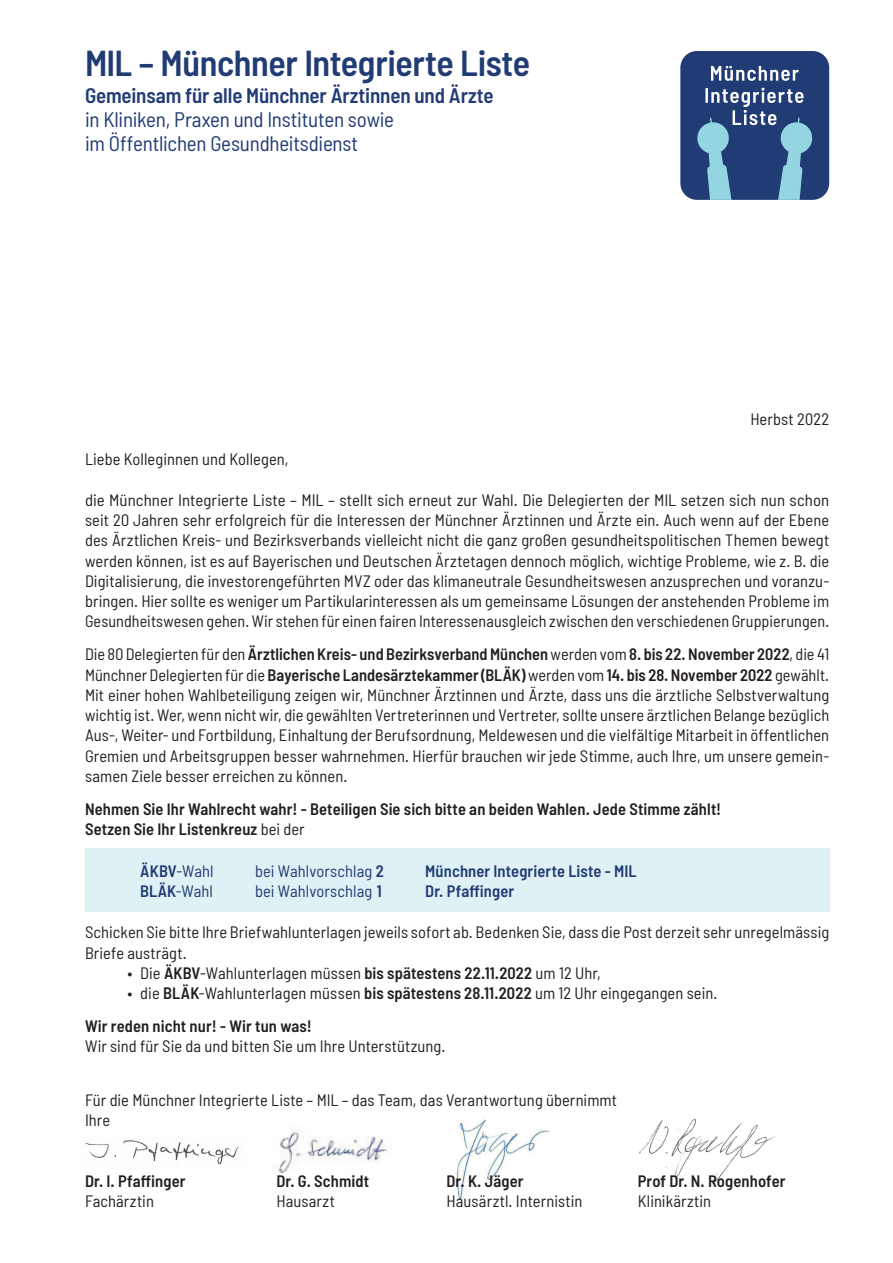
<style>
.page{position:relative;width:893px;height:1263px;background:#fff}
.page>*{position:absolute;margin:0;border:0;box-sizing:border-box;transform-origin:0 0}
.t1{font:600 semi-condensed 36px "Barlow";letter-spacing:-.01em;color:#213b74}
.t2{font:semi-condensed 21px/24px "Barlow";letter-spacing:-.01em;color:#213b74}
.t3{font:600 semi-condensed 21px "Barlow";letter-spacing:-.005em;color:#213b74}
.t4{font:semi-condensed 16.5px/20.2px "Barlow";letter-spacing:.005em;color:#231f20;text-align:justify}
.t5{font:600 semi-condensed 16.5px/20.2px "Barlow";letter-spacing:.005em;color:#231f20}
.t6{font:semi-condensed 16.5px "Barlow";letter-spacing:.005em;color:#213b74}
.t7{font:600 semi-condensed 16.5px "Barlow";letter-spacing:.005em;color:#213b74}
.s1{font-weight:600}
.s2{font-weight:400}
</style>
<div class="page">
<img style="left:448px;top:1115px;width:102px;height:84px">
<img style="left:85px;top:1140px;width:154px;height:25px">
<img style="left:278px;top:1130px;width:110px;height:43px">
<img style="left:639px;top:1118px;width:136px;height:68px">
<div style="left:85px;top:848px;width:744px;height:64px;background:#def2f5"></div>
<div style="left:680px;top:51px;width:149px;height:149px;background:#213b74;border-radius:17px"></div>
<svg style="left:711px;top:66px;width:88px;height:15px"></svg>
<svg style="left:696px;top:88px;width:118px;height:112px"></svg>
<h1 class="t1" style="left:85px;top:41px;width:447px">MIL – Münchner Integrierte Liste</h1>
<p class="t3" style="left:85px;top:83px;width:410px">Gemeinsam für alle Münchner Ärztinnen und Ärzte</p>
<p class="t2" style="left:85px;top:107px;width:311px">in Kliniken, Praxen und Instituten sowie im Öffentlichen Gesundheitsdienst</p>
<p class="t4" style="left:750px;top:408px;width:80px">Herbst 2022</p>
<p class="t4" style="left:85px;top:449px;width:205px">Liebe Kolleginnen und Kollegen,</p>
<p class="t4" style="left:85px;top:489px;width:746px">die Münchner Integrierte Liste – MIL – stellt sich erneut zur Wahl. Die Delegierten der MIL setzen sich nun schon seit 20 Jahren sehr erfolgreich für die Interessen der Münchner Ärztinnen und Ärzte ein. Auch wenn auf der Ebene des Ärztlichen Kreis- und Bezirksverbands vielleicht nicht die ganz großen gesundheitspolitischen Themen bewegt werden können, ist es auf Bayerischen und Deutschen Ärztetagen dennoch möglich, wichtige Probleme, wie z. B. die Digitalisierung, die investorengeführten MVZ oder das klimaneutrale Gesundheitswesen anzusprechen und voranzu&shy;bringen. Hier sollte es weniger um Partikularinteressen als um gemeinsame Lösungen der anstehenden Probleme im Gesundheitswesen gehen. Wir stehen für einen fairen Interessenausgleich zwischen den verschiedenen Gruppierungen.</p>
<p class="t4" style="left:85px;top:644px;width:746px">Die 80 Delegierten für den <span class="s1">Ärztlichen Kreis- und Bezirksverband München</span> werden vom <span class="s1">8. bis 22. November 2022</span>, die 41<br>Münchner Delegierten für die <span class="s1">Bayerische Landesärztekammer (BLÄK)</span> werden vom <span class="s1">14. bis 28. November 2022</span> gewählt.<br>Mit einer hohen Wahlbeteiligung zeigen wir, Münchner Ärztinnen und Ärzte, dass uns die ärztliche Selbstverwaltung wichtig ist. Wer, wenn nicht wir, die gewählten Vertreterinnen und Vertreter, sollte unsere ärztlichen Belange bezüglich Aus-, Weiter- und Fortbildung, Einhaltung der Berufsordnung, Meldewesen und die vielfältige Mitarbeit in öffentlichen Gremien und Arbeitsgruppen besser wahrnehmen. Hierfür brauchen wir jede Stimme, auch Ihre, um unsere gemein&shy;samen Ziele besser erreichen zu können.</p>
<p class="t5" style="left:85px;top:798px;width:638px">Nehmen Sie Ihr Wahlrecht wahr! - Beteiligen Sie sich bitte an beiden Wahlen. Jede Stimme zählt!<br>Setzen Sie Ihr Listenkreuz <span class="s2">bei der</span></p>
<p class="t6" style="left:140px;top:860px;width:75px"><span class="s1">ÄKBV</span>-Wahl</p>
<p class="t6" style="left:255px;top:860px;width:130px">bei Wahlvorschlag <span class="s1">2</span></p>
<p class="t7" style="left:425px;top:860px;width:213px">Münchner Integrierte Liste - MIL</p>
<p class="t6" style="left:140px;top:880px;width:74px"><span class="s1">BLÄK</span>-Wahl</p>
<p class="t6" style="left:255px;top:880px;width:128px">bei Wahlvorschlag <span class="s1">1</span></p>
<p class="t7" style="left:425px;top:881px;width:90px">Dr. Pfaffinger</p>
<p class="t4" style="left:85px;top:922px;width:746px">Schicken Sie bitte Ihre Briefwahlunterlagen jeweils sofort ab. Bedenken Sie, dass die Post derzeit sehr unregelmässig<br>Briefe austrägt.</p>
<p class="t4" style="left:128px;top:962px;width:475px">• Die <span class="s1">ÄKBV</span>-Wahlunterlagen müssen <span class="s1">bis spätestens 22.11.2022</span> um 12 Uhr,</p>
<p class="t5" style="left:85px;top:976px;width:634px;line-height:33px;text-indent:43px"><span class="s2">• die</span> BLÄK<span class="s2">-Wahlunterlagen müssen</span> bis spätestens 28.11.2022 <span class="s2">um 12 Uhr eingegangen sein.<br></span>Wir reden nicht nur! - Wir tun was!</p>
<p class="t4" style="left:85px;top:1036px;width:362px">Wir sind für Sie da und bitten Sie um Ihre Unterstützung.</p>
<p class="t4" style="left:85px;top:1089px;width:533px">Für die Münchner Integrierte Liste – MIL – das Team, das Verantwortung übernimmt<br>Ihre</p>
<p class="t5" style="left:85px;top:1170px;width:102px">Dr. I. Pfaffinger</p>
<p class="t5" style="left:276px;top:1170px;width:94px">Dr. G. Schmidt</p>
<p class="t5" style="left:446px;top:1170px;width:78px">Dr. K. Jäger</p>
<p class="t5" style="left:638px;top:1170px;width:149px">Prof Dr. N. Rogenhofer</p>
<p class="t4" style="left:85px;top:1190px;width:70px">Fachärztin</p>
<p class="t4" style="left:276px;top:1190px;width:60px">Hausarzt</p>
<p class="t4" style="left:446px;top:1190px;width:137px">Hausärztl. Internistin</p>
<p class="t4" style="left:638px;top:1190px;width:75px">Klinikärztin</p>
</div>
